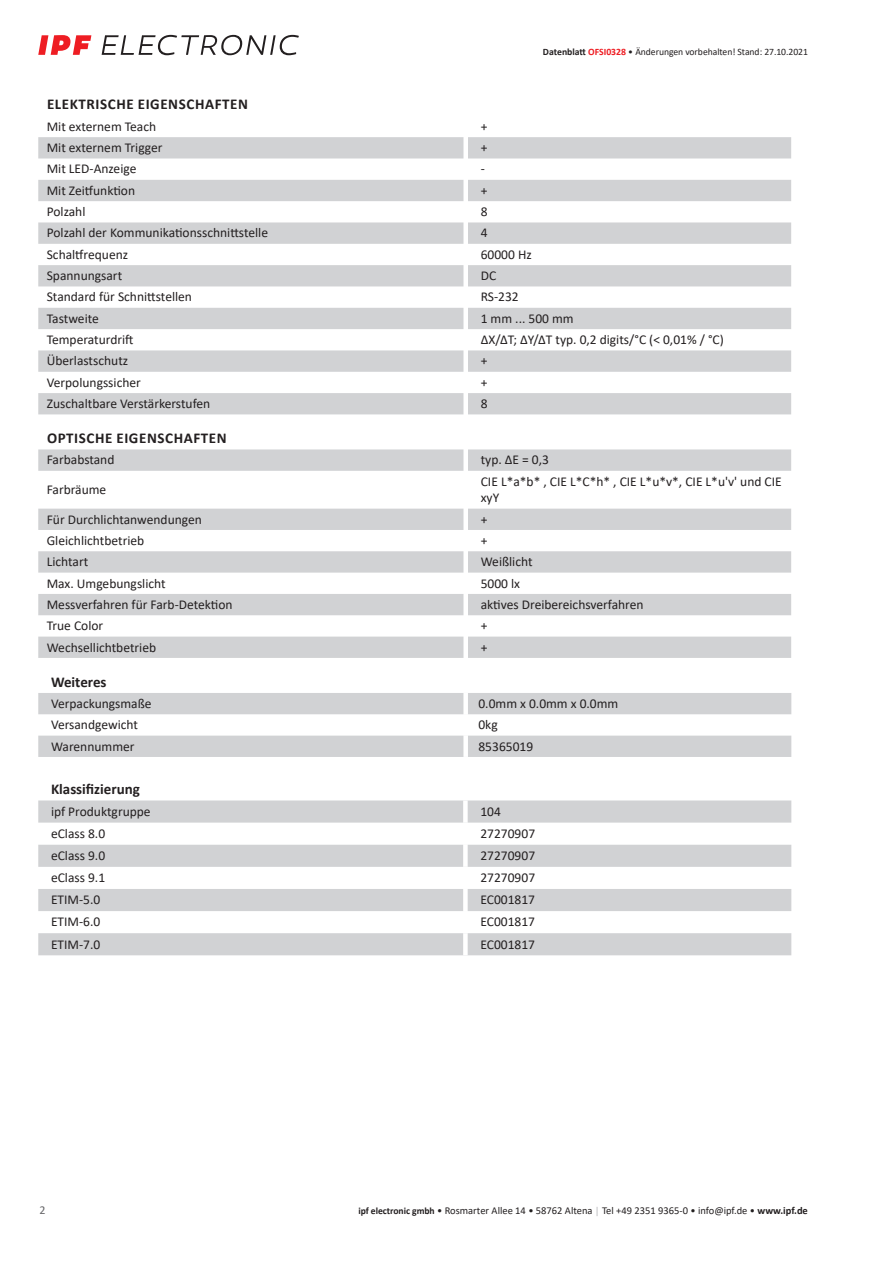
<style>
.page{position:relative;width:893px;height:1263px;background:#fff}
.page>*{position:absolute;margin:0;border:0;box-sizing:border-box;transform-origin:0 0}
.t1{font:700 15px "Calibri";letter-spacing:.04em;color:#231f20}
.t2{font:700 15px "Calibri";color:#231f20}
.t3{font:13.5px/16.5px "Calibri";color:#231f20}
.t4{font:12px "Calibri";color:#636366}
.t5{font:10.5px "Calibri";color:#231f20}
.t6{font:9.75px "Calibri";letter-spacing:-.005em;color:#231f20}
.s1{font-weight:700}
.s2{font-weight:700;color:#ee1d23}
.s3{font-weight:700;font-size:9.75px}
.s4{font-size:9.75px;color:#a8a9ad}
</style>
<div class="page">
<svg style="left:102px;top:35px;width:197px;height:20px"></svg>
<svg style="left:38px;top:35px;width:53px;height:20px"></svg>
<svg style="left:38px;top:137px;width:753px;height:277px;fill:#d1d2d4"></svg>
<svg style="left:38px;top:449px;width:753px;height:209px"></svg>
<svg style="left:38px;top:693px;width:753px;height:64px;fill:#d1d2d4"></svg>
<div style="left:463px;top:693px;width:5px;height:21px;background:#fff"></div>
<div style="left:463px;top:714px;width:5px;height:22px;background:#fff"></div>
<div style="left:463px;top:736px;width:5px;height:21px;background:#fff"></div>
<svg style="left:38px;top:800px;width:753px;height:155px;fill:#d1d2d4"></svg>
<div style="left:463px;top:800px;width:5px;height:23px;background:#fff"></div>
<div style="left:463px;top:823px;width:5px;height:22px;background:#fff"></div>
<div style="left:463px;top:845px;width:5px;height:22px;background:#fff"></div>
<div style="left:463px;top:867px;width:5px;height:22px;background:#fff"></div>
<div style="left:463px;top:889px;width:5px;height:22px;background:#fff"></div>
<div style="left:463px;top:911px;width:5px;height:22px;background:#fff"></div>
<div style="left:463px;top:933px;width:5px;height:22px;background:#fff"></div>
<p class="t6" style="left:543px;top:45px;width:266px"><span class="s1">Datenblatt</span> <span class="s2">OFSI0328</span> • Änderungen vorbehalten! Stand: 27.10.2021</p>
<p class="t1" style="left:47px;top:94px;width:202px">ELEKTRISCHE EIGENSCHAFTEN</p>
<p class="t3" style="left:47px;top:118px;width:111px">Mit externem Teach</p>
<p class="t3" style="left:481px;top:118px;width:8px">+</p>
<p class="t3" style="left:47px;top:139px;width:117px">Mit externem Trigger</p>
<p class="t3" style="left:481px;top:139px;width:8px">+</p>
<p class="t3" style="left:47px;top:160px;width:91px">Mit LED-Anzeige</p>
<p class="t3" style="left:481px;top:160px;width:6px">-</p>
<p class="t3" style="left:47px;top:182px;width:90px">Mit Zeitfunktion</p>
<p class="t3" style="left:481px;top:182px;width:8px">+</p>
<p class="t3" style="left:47px;top:203px;width:40px">Polzahl</p>
<p class="t3" style="left:481px;top:203px;width:8px">8</p>
<p class="t3" style="left:47px;top:224px;width:223px">Polzahl der Kommunikationsschnittstelle</p>
<p class="t3" style="left:481px;top:224px;width:8px">4</p>
<p class="t3" style="left:47px;top:246px;width:83px">Schaltfrequenz</p>
<p class="t3" style="left:481px;top:246px;width:53px">60000 Hz</p>
<p class="t3" style="left:47px;top:267px;width:77px">Spannungsart</p>
<p class="t3" style="left:481px;top:267px;width:17px">DC</p>
<p class="t3" style="left:47px;top:288px;width:147px">Standard für Schnittstellen</p>
<p class="t3" style="left:481px;top:288px;width:39px">RS-232</p>
<p class="t3" style="left:47px;top:310px;width:54px">Tastweite</p>
<p class="t3" style="left:481px;top:310px;width:94px">1 mm ... 500 mm</p>
<p class="t3" style="left:47px;top:331px;width:88px">Temperaturdrift</p>
<p class="t3" style="left:481px;top:331px;width:245px">ΔX/ΔT; ΔY/ΔT typ. 0,2 digits/°C (&lt; 0,01% / °C)</p>
<p class="t3" style="left:47px;top:352px;width:83px">Überlastschutz</p>
<p class="t3" style="left:481px;top:352px;width:8px">+</p>
<p class="t3" style="left:47px;top:374px;width:96px">Verpolungssicher</p>
<p class="t3" style="left:481px;top:374px;width:8px">+</p>
<p class="t3" style="left:47px;top:395px;width:165px">Zuschaltbare Verstärkerstufen</p>
<p class="t3" style="left:481px;top:395px;width:8px">8</p>
<p class="t1" style="left:47px;top:427px;width:181px">OPTISCHE EIGENSCHAFTEN</p>
<p class="t3" style="left:47px;top:451px;width:69px">Farbabstand</p>
<p class="t3" style="left:481px;top:451px;width:70px">typ. ΔΕ = 0,3</p>
<p class="t3" style="left:47px;top:481px;width:61px">Farbräume</p>
<p class="t3" style="left:481px;top:473px;width:302px">CIE L*a*b* , CIE L*C*h* , CIE L*u*v*, CIE L*u'v' und CIE xyY</p>
<p class="t3" style="left:47px;top:510px;width:157px">Für Durchlichtanwendungen</p>
<p class="t3" style="left:481px;top:510px;width:8px">+</p>
<p class="t3" style="left:47px;top:532px;width:99px">Gleichlichtbetrieb</p>
<p class="t3" style="left:481px;top:532px;width:8px">+</p>
<p class="t3" style="left:47px;top:553px;width:43px">Lichtart</p>
<p class="t3" style="left:481px;top:553px;width:53px">Weißlicht</p>
<p class="t3" style="left:47px;top:574px;width:120px">Max. Umgebungslicht</p>
<p class="t3" style="left:481px;top:574px;width:41px">5000 lx</p>
<p class="t3" style="left:47px;top:596px;width:187px">Messverfahren für Farb-Detektion</p>
<p class="t3" style="left:481px;top:596px;width:164px">aktives Dreibereichsverfahren</p>
<p class="t3" style="left:47px;top:617px;width:58px">True Color</p>
<p class="t3" style="left:481px;top:617px;width:8px">+</p>
<p class="t3" style="left:47px;top:638px;width:111px">Wechsellichtbetrieb</p>
<p class="t3" style="left:481px;top:638px;width:8px">+</p>
<p class="t2" style="left:51px;top:671px;width:57px">Weiteres</p>
<p class="t3" style="left:51px;top:695px;width:102px">Verpackungsmaße</p>
<p class="t3" style="left:478px;top:695px;width:141px">0.0mm x 0.0mm x 0.0mm</p>
<p class="t3" style="left:51px;top:716px;width:88px">Versandgewicht</p>
<p class="t3" style="left:478px;top:716px;width:21px">0kg</p>
<p class="t3" style="left:51px;top:737px;width:85px">Warennummer</p>
<p class="t3" style="left:478px;top:737px;width:56px">85365019</p>
<p class="t2" style="left:51px;top:778px;width:91px">Klassifizierung</p>
<p class="t3" style="left:51px;top:803px;width:101px">ipf Produktgruppe</p>
<p class="t3" style="left:480px;top:803px;width:22px">104</p>
<p class="t3" style="left:51px;top:825px;width:56px">eClass 8.0</p>
<p class="t3" style="left:480px;top:825px;width:56px">27270907</p>
<p class="t3" style="left:51px;top:847px;width:56px">eClass 9.0</p>
<p class="t3" style="left:480px;top:847px;width:56px">27270907</p>
<p class="t3" style="left:51px;top:869px;width:56px">eClass 9.1</p>
<p class="t3" style="left:480px;top:869px;width:56px">27270907</p>
<p class="t3" style="left:51px;top:891px;width:51px">ETIM-5.0</p>
<p class="t3" style="left:480px;top:891px;width:56px">EC001817</p>
<p class="t3" style="left:51px;top:913px;width:51px">ETIM-6.0</p>
<p class="t3" style="left:480px;top:913px;width:56px">EC001817</p>
<p class="t3" style="left:51px;top:935px;width:51px">ETIM-7.0</p>
<p class="t3" style="left:480px;top:935px;width:56px">EC001817</p>
<p class="t4" style="left:39px;top:1201px;width:8px">2</p>
<p class="t5" style="left:358px;top:1203px;width:451px"><span class="s3">ipf electronic gmbh</span> • Rosmarter Allee 14 • 58762 Altena <span class="s4">│</span> Tel +49 2351 9365-0 • info@ipf.de • <span class="s1">www.ipf.de</span></p>
</div>
